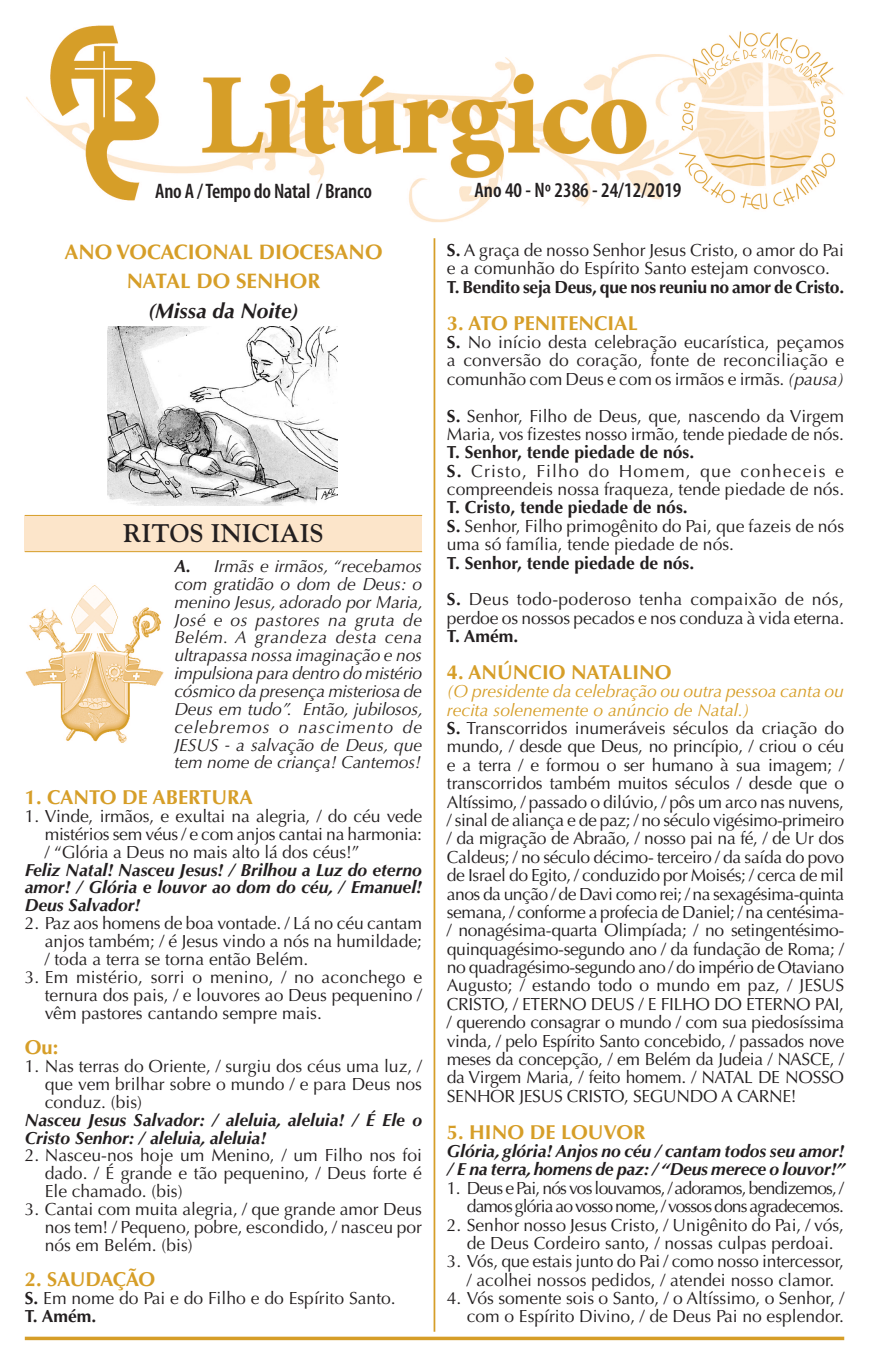
<style>
.page{position:relative;width:869px;height:1365px;background:#fff}
.page>*{position:absolute;margin:0;border:0;box-sizing:border-box;transform-origin:0 0}
.t1{font:700 25.38px "Goudy Std";color:#231f20}
.t2{font:600 condensed 21px "Myriad Pro";letter-spacing:-.01em;color:#231f20}
.t3{font:700 21px/29.4px "Optima LT Std";color:#d69e28;text-align:center}
.t4{font:italic 700 21px "Optima LT Std";color:#231f20}
.t5{font:700 20.12px "Optima LT Std";color:#d69e28}
.t6{font:700 20.12px "Optima LT Std";letter-spacing:-.035em;color:#d69e28}
.t7{font:17.5px/18.4px "Optima LT Std";letter-spacing:-.01em;color:#231f20;text-align:justify}
.t8{font:italic 17.5px/17.8px "Optima LT Std";letter-spacing:-.01em;color:#231f20;text-align:justify}
.t9{font:italic 700 17.5px/17.8px "Optima LT Std";color:#231f20}
.t10{font:17.5px/18.4px "Optima LT Std";letter-spacing:-.05em;color:#231f20;text-align:right}
.t11{font:17.5px/36.8px "Optima LT Std";letter-spacing:.02em;color:#231f20}
.t12{font:700 17.5px "Optima LT Std";letter-spacing:-.02em;color:#231f20}
.s1{font-weight:700}
.s2{font-style:italic}
.s3{font-style:italic;color:#d69e28}
</style>
<div class="page">
<img style="left:26px;top:25px;width:817px;height:197px">
<div style="left:25px;top:515px;width:397px;height:36px;background:#fce5ca"></div>
<hr style="left:25px;top:515px;width:397px;height:1px;background:#d69e28">
<hr style="left:25px;top:551px;width:397px;height:1px;background:#d69e28">
<hr style="left:25px;top:1336px;width:818px;height:3px;background:#d69e28">
<hr style="left:433px;top:238px;width:2px;height:1093px;background:#d69e28">
<img style="left:25px;top:585px;width:139px;height:158px">
<img style="left:107px;top:327px;width:230px;height:178px">
<p class="t2" style="left:155px;top:178px;width:218px">Ano A / Tempo do Natal / Branco</p>
<p class="t2" style="left:474px;top:177px;width:208px">Ano 40 - Nº 2386 - 24/12/2019</p>
<p class="t3" style="left:64px;top:237px;width:319px">ANO VOCACIONAL DIOCESANO<br>NATAL DO SENHOR</p>
<p class="t4" style="left:148px;top:298px;width:152px">(Missa da Noite)</p>
<h1 class="t1" style="left:123px;top:518px;width:202px">RITOS INICIAIS</h1>
<p class="t8" style="left:174px;top:557px;width:250px"><span class="s1">A.</span> Irmãs e irmãos, “recebamos com gratidão o dom de Deus: o menino Jesus, adorado por Maria, José e os pastores na gruta de Belém. A grandeza desta cena ultrapassa nossa imaginação e nos impulsiona para dentro do mistério cósmico da presença misteriosa de Deus em tudo”. Então, jubilosos, celebremos o nascimento de JESUS - a salvação de Deus, que tem nome de criança! Cantemos!</p>
<p class="t5" style="left:25px;top:785px;width:229px">1. CANTO DE ABERTURA</p>
<p class="t7" style="left:45px;top:807px;width:379px;line-height:17.8px;text-indent:-20px">1. Vinde, irmãos, e exultai na alegria, / do céu vede mistérios sem véus / e com anjos cantai na harmonia: / “Glória a Deus no mais alto lá dos céus!”</p>
<p class="t9" style="left:25px;top:860px;width:398px;text-align:justify">Feliz Natal! Nasceu Jesus! / Brilhou a Luz do eterno amor! / Glória e louvor ao dom do céu, / Emanuel!<br>Deus Salvador!</p>
<p class="t7" style="left:45px;top:914px;width:379px;line-height:17.8px;text-indent:-20px">2. Paz aos homens de boa vontade. / Lá no céu cantam anjos também; / é Jesus vindo a nós na humildade; / toda a terra se torna então Belém.</p>
<p class="t7" style="left:45px;top:968px;width:379px;line-height:17.8px;text-indent:-20px">3. Em mistério, sorri o menino, / no aconchego e ternura dos pais, / e louvores ao Deus pequenino / vêm pastores cantando sempre mais.</p>
<p class="t5" style="left:25px;top:1035px;width:35px">Ou:</p>
<p class="t7" style="left:45px;top:1057px;width:379px;line-height:17.8px;text-indent:-20px">1. Nas terras do Oriente, / surgiu dos céus uma luz, / que vem brilhar sobre o mundo / e para Deus nos conduz. (bis)</p>
<p class="t9" style="left:25px;top:1110px;width:398px">Nasceu Jesus Salvador: / aleluia, aleluia! / É Ele o<br>Cristo Senhor: / aleluia, aleluia!</p>
<p class="t7" style="left:45px;top:1146px;width:378px;line-height:17.8px;text-indent:-20px">2. Nasceu-nos hoje um Menino, / um Filho nos foi dado. / É grande e tão pequenino, / Deus forte é Ele chamado. (bis)</p>
<p class="t7" style="left:45px;top:1200px;width:378px;line-height:17.8px;text-indent:-20px">3. Cantai com muita alegria, / que grande amor Deus nos tem! / Pequeno, pobre, escondido, / nasceu por nós em Belém. (bis)</p>
<p class="t6" style="left:25px;top:1267px;width:132px">2. SAUDAÇÃO</p>
<p class="t7" style="left:25px;top:1289px;width:372px"><span class="s1">S.</span> Em nome do Pai e do Filho e do Espírito Santo.<br><span class="s1">T. Amém.</span></p>
<p class="t7" style="left:446px;top:241px;width:398px"><span class="s1">S.</span> A graça de nosso Senhor Jesus Cristo, o amor do Pai e a comunhão do Espírito Santo estejam convosco.</p>
<p class="t12" style="left:446px;top:277px;width:398px">T. Bendito seja Deus, que nos reuniu no amor de Cristo.</p>
<p class="t5" style="left:446px;top:311px;width:192px">3. ATO PENITENCIAL</p>
<p class="t7" style="left:446px;top:333px;width:399px"><span class="s1">S.</span> No início desta celebração eucarística, peçamos a conversão do coração, fonte de reconciliação e comunhão com Deus e com os irmãos e irmãs. <span class="s2">(pausa)</span></p>
<p class="t7" style="left:446px;top:406px;width:398px"><span class="s1">S.</span> Senhor, Filho de Deus, que, nascendo da Virgem<br>Maria, vos fizestes nosso irmão, tende piedade de nós.</p>
<p class="t7" style="left:446px;top:443px;width:398px;text-align:left"><span class="s1">T. Senhor, tende piedade de nós.<br>S.</span> Cristo, Filho do Homem, que conheceis e compreendeis nossa fraqueza, tende piedade de nós.</p>
<p class="t7" style="left:446px;top:498px;width:398px;text-align:left"><span class="s1">T. Cristo, tende piedade de nós.<br>S.</span> Senhor, Filho primogênito do Pai, que fazeis de nós uma só família, tende piedade de nós.</p>
<p class="t11" style="left:446px;top:544px;width:398px"><span class="s1">T. Senhor, tende piedade de nós.<br>S.</span> Deus todo-poderoso tenha compaixão de nós,</p>
<p class="t7" style="left:446px;top:609px;width:399px">perdoe os nossos pecados e nos conduza à vida eterna.</p>
<p class="t12" style="left:446px;top:626px;width:73px">T. Amém.</p>
<p class="t5" style="left:446px;top:660px;width:226px">4. ANÚNCIO NATALINO</p>
<p class="t7" style="left:446px;top:682px;width:399px;text-align:left"><span class="s3">(O presidente da celebração ou outra pessoa canta ou recita solenemente o anúncio de Natal.)<br></span><span class="s1">S.</span> Transcorridos inumeráveis séculos da criação do mundo, / desde que Deus, no princípio, / criou o céu e a terra / e formou o ser humano à sua imagem; / transcorridos também muitos séculos / desde que o Altíssimo, / passado o dilúvio, / pôs um arco nas nuvens, / sinal de aliança e de paz; / no século vigésimo-primeiro / da migração de Abraão, / nosso pai na fé, / de Ur dos Caldeus; / no século décimo- terceiro / da saída do povo de Israel do Egito, / conduzido por Moisés; / cerca de mil anos da unção / de Davi como rei; / na sexagésima-quinta semana, / conforme a profecia de Daniel; / na centésima-/ nonagésima-quarta Olimpíada; / no setingentésimo&shy;quinquagésimo-segundo ano / da fundação de Roma; / no quadragésimo-segundo ano / do império de Otaviano Augusto; / estando todo o mundo em paz, / JESUS CRISTO, / ETERNO DEUS / E FILHO DO ETERNO PAI, / querendo consagrar o mundo / com sua piedosíssima vinda, / pelo Espírito Santo concebido, / passados nove meses da concepção, / em Belém da Judeia / NASCE, / da Virgem Maria, / feito homem. / NATAL DE NOSSO SENHOR JESUS CRISTO, SEGUNDO A CARNE!</p>
<p class="t5" style="left:446px;top:1119px;width:200px">5. HINO DE LOUVOR</p>
<p class="t9" style="left:446px;top:1141px;width:399px;line-height:18.4px">Glória, glória! Anjos no céu / cantam todos seu amor! / E na terra, homens de paz: / “Deus merece o louvor!”</p>
<p class="t10" style="left:446px;top:1178px;width:398px">1. Deus e Pai, nós vos louvamos, / adoramos, bendizemos, / damos glória ao vosso nome, / vossos dons agradecemos.</p>
<p class="t7" style="left:446px;top:1215px;width:398px;text-align:center">2. Senhor nosso Jesus Cristo, / Unigênito do Pai, / vós, de Deus Cordeiro santo, / nossas culpas perdoai.</p>
<p class="t7" style="left:466px;top:1252px;width:378px;text-indent:-20px">3. Vós, que estais junto do Pai / como nosso intercessor, / acolhei nossos pedidos, / atendei nosso clamor.</p>
<p class="t7" style="left:446px;top:1288px;width:398px;text-align:right">4. Vós somente sois o Santo, / o Altíssimo, o Senhor, / com o Espírito Divino, / de Deus Pai no esplendor.</p>
</div>
